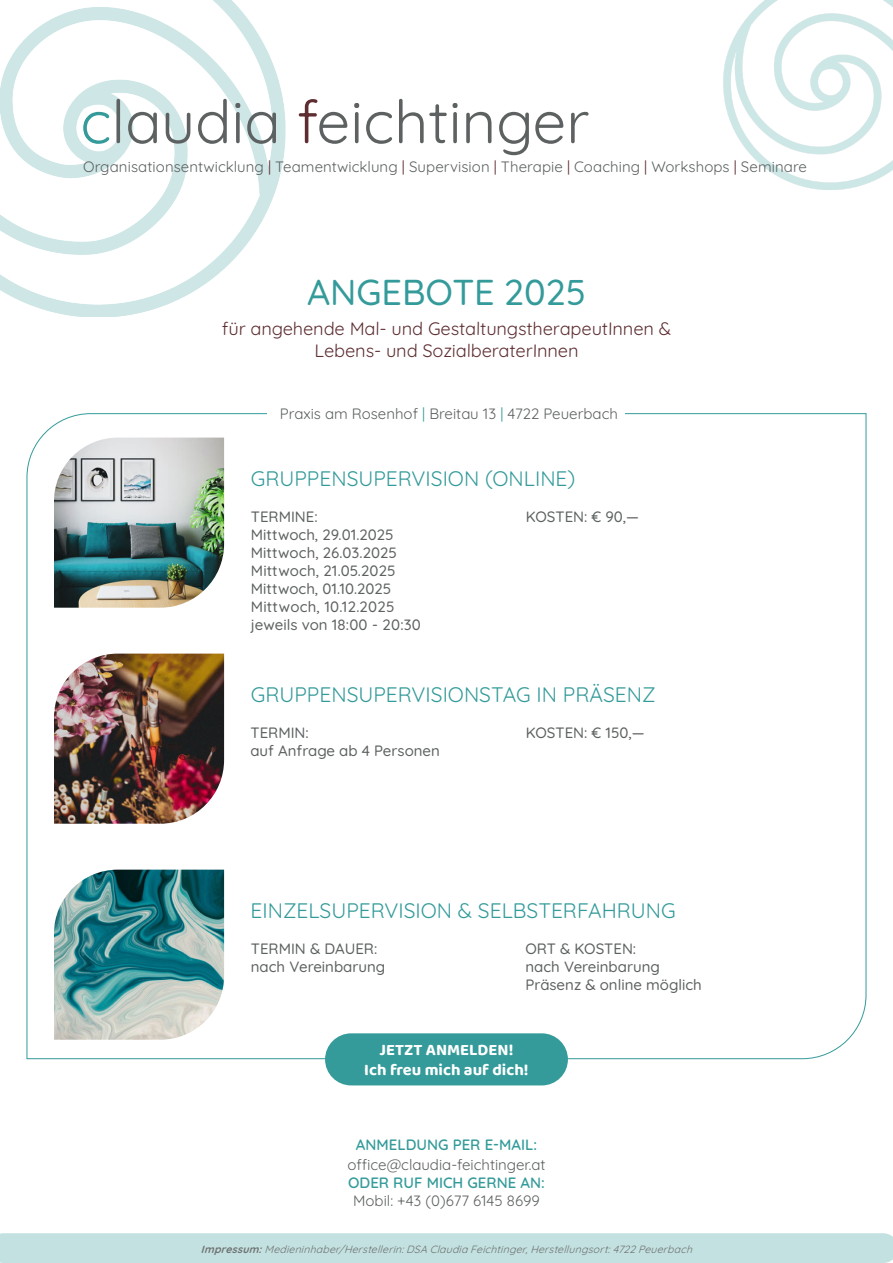
<style>
.page{position:relative;width:893px;height:1263px;background:#fff}
.page>*{position:absolute;margin:0;border:0;box-sizing:border-box;transform-origin:0 0}
.t1{font:60px "Quicksand";color:#5d6161}
.t2{font:500 36px "Quicksand";color:#349b9a}
.t3{font:21px "Quicksand";color:#349b9a}
.t4{font:18px "Quicksand";color:#5e2d31}
.t5{font:700 16.5px/19.8px "Baloo 2";color:#fff;text-align:center}
.t6{font:500 15px "Quicksand";color:#5d6161}
.t7{font:15px "Quicksand";color:#5d6161}
.t8{font:600 15px "Quicksand";color:#349b9a}
.Impressum{font:italic 10.5px "Quicksand";color:#6f7171}
.s1{color:#349b9a}
.s2{color:#5e2d31}
.s3{font-weight:700}
</style>
<div class="page">
<div style="left:0;top:1233px;width:893px;height:30px;background:#c2e1e0"></div>
<img style="left:0;top:0;width:286px;height:317px">
<img style="left:724px;top:0;width:169px;height:190px">
<svg style="left:26px;top:413px;width:841px;height:646px"></svg>
<img style="left:54px;top:438px;width:170px;height:170px">
<img style="left:54px;top:870px;width:170px;height:170px">
<img style="left:54px;top:654px;width:170px;height:170px">
<div style="left:325px;top:1033px;width:243px;height:52px;background:#349b9a;border-radius:26px"></div>
<div style="left:268px;top:390px;width:357px;height:34px;background:#fff"></div>
<p class="t1" style="left:80px;top:75px;width:511px"><span class="s1">c</span>laudia <span class="s2">f</span>eichtinger</p>
<p class="t7" style="left:83px;top:155px;width:725px">Organisationsentwicklung <span class="s2">|</span> Teamentwicklung <span class="s2">|</span> Supervision <span class="s2">|</span> Therapie <span class="s2">|</span> Coaching <span class="s2">|</span> Workshops <span class="s2">|</span> Seminare</p>
<p class="t2" style="left:307px;top:265px;width:280px">ANGEBOTE 2025</p>
<p class="t4" style="left:222px;top:315px;width:451px">für angehende Mal- und GestaltungstherapeutInnen &amp;</p>
<p class="t4" style="left:314px;top:336px;width:266px">Lebens- und SozialberaterInnen</p>
<p class="t7" style="left:280px;top:402px;width:340px">Praxis am Rosenhof <span class="s1">|</span> Breitau 13 <span class="s1">|</span> 4722 Peuerbach</p>
<p class="t3" style="left:251px;top:462px;width:326px">GRUPPENSUPERVISION (ONLINE)</p>
<p class="t6" style="left:251px;top:505px;width:68px">TERMINE:</p>
<p class="t6" style="left:251px;top:523px;width:144px">Mittwoch, 29.01.2025</p>
<p class="t6" style="left:251px;top:541px;width:148px">Mittwoch, 26.03.2025</p>
<p class="t6" style="left:251px;top:559px;width:146px">Mittwoch, 21.05.2025</p>
<p class="t6" style="left:251px;top:577px;width:142px">Mittwoch, 01.10.2025</p>
<p class="t6" style="left:251px;top:595px;width:145px">Mittwoch, 10.12.2025</p>
<p class="t6" style="left:251px;top:613px;width:171px">jeweils von 18:00 - 20:30</p>
<p class="t6" style="left:526px;top:505px;width:115px">KOSTEN: € 90,—</p>
<p class="t3" style="left:251px;top:678px;width:406px">GRUPPENSUPERVISIONSTAG IN PRÄSENZ</p>
<p class="t6" style="left:251px;top:721px;width:60px">TERMIN:</p>
<p class="t6" style="left:251px;top:739px;width:191px">auf Anfrage ab 4 Personen</p>
<p class="t6" style="left:526px;top:721px;width:120px">KOSTEN: € 150,—</p>
<p class="t3" style="left:251px;top:894px;width:427px">EINZELSUPERVISION &amp; SELBSTERFAHRUNG</p>
<p class="t6" style="left:251px;top:937px;width:128px">TERMIN &amp; DAUER:</p>
<p class="t6" style="left:251px;top:955px;width:136px">nach Vereinbarung</p>
<p class="t6" style="left:525px;top:937px;width:112px">ORT &amp; KOSTEN:</p>
<p class="t6" style="left:525px;top:955px;width:136px">nach Vereinbarung</p>
<p class="t6" style="left:525px;top:973px;width:178px">Präsenz &amp; online möglich</p>
<p class="t5" style="left:364px;top:1040px;width:166px">JETZT ANMELDEN!<br>Ich freu mich auf dich!</p>
<p class="t8" style="left:356px;top:1133px;width:183px">ANMELDUNG PER E-MAIL:</p>
<p class="t7" style="left:347px;top:1153px;width:200px">office@claudia-feichtinger.at</p>
<p class="t8" style="left:348px;top:1171px;width:198px">ODER RUF MICH GERNE AN:</p>
<p class="t7" style="left:353px;top:1189px;width:188px">Mobil: +43 (0)677 6145 8699</p>
<p class="Impressum" style="left:201px;top:1241px;width:497px"><span class="s3">Impressum:</span>Medieninhaber/Herstellerin:DSAClaudiaFeichtinger,Herstellungsort:4722Peuerbach</p>
</div>
